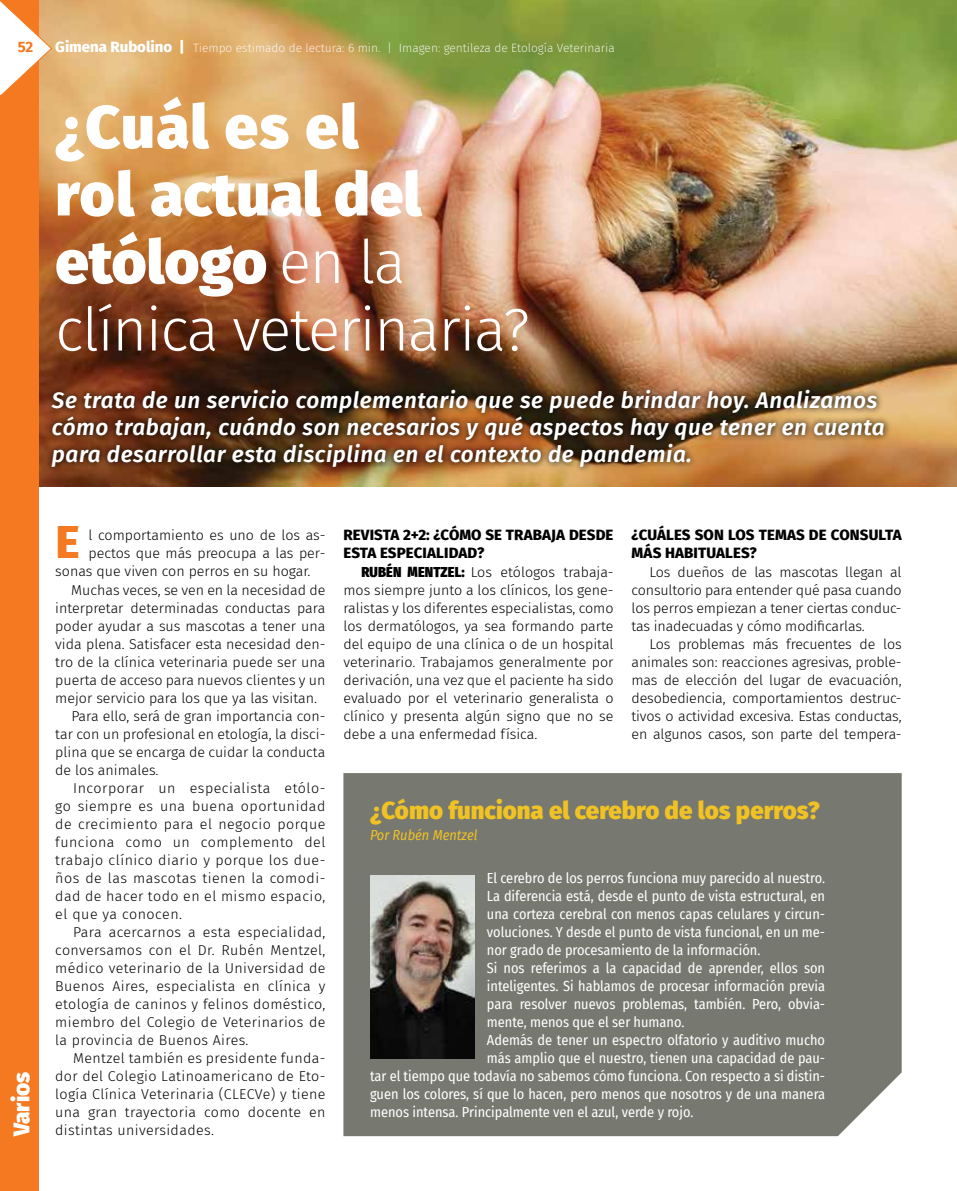
<style>
.page{position:relative;width:957px;height:1191px;background:#fff}
.page>*{position:absolute;margin:0;border:0;box-sizing:border-box;transform-origin:0 0}
.t1{font:900 60px/67.5px "Fira Sans";color:#fff}
.t2{font:800 46.5px "Fira Sans";color:#f47920}
.t3{font:900 24px "Fira Sans";color:#f0c223}
.t4{font:italic 600 22.5px/27px "Fira Sans";letter-spacing:.025em;color:#fff}
.t5{font:900 22.5px "Fira Sans";color:#fff}
.t6{font:800 15px/18px "Fira Sans";letter-spacing:.01em;color:#000}
.t7{font:700 15px "Fira Sans";color:#f47920}
.t8{font:300 14.25px/18px "Fira Sans";color:#000;text-align:justify}
.t9{font:14.25px "Fira Sans Condensed";color:#fff}
.t10{font:300 14.25px "Fira Sans";letter-spacing:.025em;color:#000}
.t11{font:300 14.25px "Fira Sans";letter-spacing:.035em;color:#000}
.t12{font:italic 14.25px "Fira Sans Condensed";color:#f0c223}
.t13{font:200 12px "Fira Sans";color:#fff}
.s1{font-weight:800;font-size:15px}
.s2{font-weight:300}
.s3{font-family:"Fira Sans Condensed";font-weight:900}
</style>
<div class="page">
<img style="left:38px;top:0;width:919px;height:486px">
<div style="left:0;top:0;width:38px;height:1191px;background:#f47920"></div>
<svg style="left:0;top:0;width:53px;height:98px"></svg>
<img style="left:46px;top:383px;width:845px;height:91px">
<div style="left:343px;top:773px;width:558px;height:363px;background:#777870"></div>
<img style="left:370px;top:875px;width:104px;height:183px">
<p class="t7" style="left:18px;top:34px;width:17px">52</p>
<p class="t13" style="left:55px;top:40px;width:561px"><span class="s1">Gimena Rubolino |</span> Tiempo estimado de lectura: 6 min. | Imagen: gentileza de Etología Veterinaria</p>
<h1 class="t1" style="left:55px;top:87px;width:476px">¿Cuál es el<br>rol actual del etólogo <span class="s2">en la clínica veterinaria?</span></h1>
<h3 class="t4" style="left:52px;top:385px;width:834px">Se trata de un servicio complementario que se puede brindar hoy. Analizamos cómo trabajan, cuándo son necesarios y qué aspectos hay que tener en cuenta para desarrollar esta disciplina en el contexto de pandemia.</h3>
<h3 class="t5" style="left:2px;top:1136px;width:66px;rotate:-90deg">Varios</h3>
<h2 class="t2" style="left:56px;top:501px;width:26px">E</h2>
<p class="t8" style="left:88px;top:526px;width:238px">l comportamiento es uno de los as-</p>
<p class="t8" style="left:88px;top:544px;width:238px">pectos que más preocupa a las per-</p>
<p class="t8" style="left:55px;top:562px;width:257px">sonas que viven con perros en su hogar.</p>
<p class="t8" style="left:71px;top:580px;width:255px">Muchas veces, se ven en la necesidad de</p>
<p class="t8" style="left:55px;top:598px;width:272px">interpretar determinadas conductas para</p>
<p class="t8" style="left:55px;top:616px;width:272px">poder ayudar a sus mascotas a tener una</p>
<p class="t8" style="left:55px;top:634px;width:272px">vida plena. Satisfacer esta necesidad den-</p>
<p class="t8" style="left:55px;top:652px;width:272px">tro de la clínica veterinaria puede ser una</p>
<p class="t8" style="left:55px;top:670px;width:272px">puerta de acceso para nuevos clientes y un</p>
<p class="t8" style="left:55px;top:688px;width:263px">mejor servicio para los que ya las visitan.</p>
<p class="t8" style="left:71px;top:706px;width:255px">Para ello, será de gran importancia con-</p>
<p class="t8" style="left:55px;top:724px;width:272px">tar con un profesional en etología, la disci-</p>
<p class="t8" style="left:55px;top:742px;width:272px">plina que se encarga de cuidar la conducta</p>
<p class="t8" style="left:55px;top:760px;width:105px">de los animales.</p>
<p class="t11" style="left:73px;top:777px;width:254px">Incorporar un especialista etólo-</p>
<p class="t11" style="left:55px;top:795px;width:272px">go siempre es una buena oportunidad</p>
<p class="t11" style="left:55px;top:813px;width:272px">de crecimiento para el negocio porque</p>
<p class="t11" style="left:55px;top:831px;width:272px">funciona como un complemento del</p>
<p class="t11" style="left:55px;top:849px;width:272px">trabajo clínico diario y porque los due-</p>
<p class="t11" style="left:55px;top:867px;width:272px">ños de las mascotas tienen la comodi-</p>
<p class="t11" style="left:55px;top:885px;width:272px">dad de hacer todo en el mismo espacio,</p>
<p class="t11" style="left:55px;top:903px;width:128px">el que ya conocen.</p>
<p class="t10" style="left:73px;top:921px;width:254px">Para acercarnos a esta especialidad,</p>
<p class="t10" style="left:55px;top:939px;width:272px">conversamos con el Dr. Rubén Mentzel,</p>
<p class="t10" style="left:55px;top:957px;width:272px">médico veterinario de la Universidad de</p>
<p class="t10" style="left:55px;top:975px;width:272px">Buenos Aires, especialista en clínica y</p>
<p class="t10" style="left:55px;top:993px;width:272px">etología de caninos y felinos doméstico,</p>
<p class="t10" style="left:55px;top:1011px;width:272px">miembro del Colegio de Veterinarios de</p>
<p class="t10" style="left:55px;top:1029px;width:195px">la provincia de Buenos Aires.</p>
<p class="t10" style="left:73px;top:1047px;width:254px">Mentzel también es presidente funda-</p>
<p class="t10" style="left:55px;top:1065px;width:272px">dor del Colegio Latinoamericano de Eto-</p>
<p class="t10" style="left:55px;top:1083px;width:272px">logía Clínica Veterinaria (CLECVe) y tiene</p>
<p class="t10" style="left:55px;top:1101px;width:272px">una gran trayectoria como docente en</p>
<p class="t10" style="left:55px;top:1119px;width:160px">distintas universidades.</p>
<p class="t6" style="left:343px;top:525px;width:271px">REVISTA 2+2: ¿CÓMO SE TRABAJA DESDE<br>ESTA ESPECIALIDAD?</p>
<p class="t8" style="left:343px;top:562px;width:272px;text-indent:18px"><span class="s3">RUBÉN MENTZEL:</span> Los etólogos trabaja&shy;mos siempre junto a los clínicos, los gene&shy;ralistas y los diferentes especialistas, como los dermatólogos, ya sea formando parte del equipo de una clínica o de un hospital veterinario. Trabajamos generalmente por derivación, una vez que el paciente ha sido evaluado por el veterinario generalista o clínico y presenta algún signo que no se debe a una enfermedad física.</p>
<p class="t6" style="left:631px;top:525px;width:271px">¿CUÁLES SON LOS TEMAS DE CONSULTA<br>MÁS HABITUALES?</p>
<p class="t8" style="left:631px;top:562px;width:272px;text-indent:18px">Los dueños de las mascotas llegan al consultorio para entender qué pasa cuando los perros empiezan a tener ciertas conduc&shy;tas inadecuadas y cómo modificarlas.</p>
<p class="t8" style="left:631px;top:634px;width:272px;text-indent:18px">Los problemas más frecuentes de los animales son: reacciones agresivas, proble&shy;mas de elección del lugar de evacuación, desobediencia, comportamientos destruc&shy;tivos o actividad excesiva. Estas conductas, en algunos casos, son parte del tempera-</p>
<h3 class="t3" style="left:370px;top:789px;width:451px">¿Cómo funciona el cerebro de los perros?</h3>
<p class="t12" style="left:370px;top:824px;width:109px">Por Rubén Mentzel</p>
<p class="t9" style="left:487px;top:867px;width:340px">El cerebro de los perros funciona muy parecido al nuestro.</p>
<p class="t9" style="left:487px;top:885px;width:340px">La diferencia está, desde el punto de vista estructural, en</p>
<p class="t9" style="left:487px;top:903px;width:340px">una corteza cerebral con menos capas celulares y circun-</p>
<p class="t9" style="left:487px;top:921px;width:340px">voluciones. Y desde el punto de vista funcional, en un me-</p>
<p class="t9" style="left:487px;top:939px;width:275px">nor grado de procesamiento de la información.</p>
<p class="t9" style="left:487px;top:957px;width:340px">Si nos referimos a la capacidad de aprender, ellos son</p>
<p class="t9" style="left:487px;top:975px;width:340px">inteligentes. Si hablamos de procesar información previa</p>
<p class="t9" style="left:487px;top:993px;width:340px">para resolver nuevos problemas, también. Pero, obvia-</p>
<p class="t9" style="left:487px;top:1011px;width:199px">mente, menos que el ser humano.</p>
<p class="t9" style="left:487px;top:1029px;width:340px">Además de tener un espectro olfatorio y auditivo mucho</p>
<p class="t9" style="left:487px;top:1047px;width:340px">más amplio que el nuestro, tienen una capacidad de pau-</p>
<p class="t9" style="left:370px;top:1065px;width:457px">tar el tiempo que todavía no sabemos cómo funciona. Con respecto a si distin-</p>
<p class="t9" style="left:370px;top:1083px;width:457px">guen los colores, sí que lo hacen, pero menos que nosotros y de una manera</p>
<p class="t9" style="left:370px;top:1101px;width:325px">menos intensa. Principalmente ven el azul, verde y rojo.</p>
</div>
